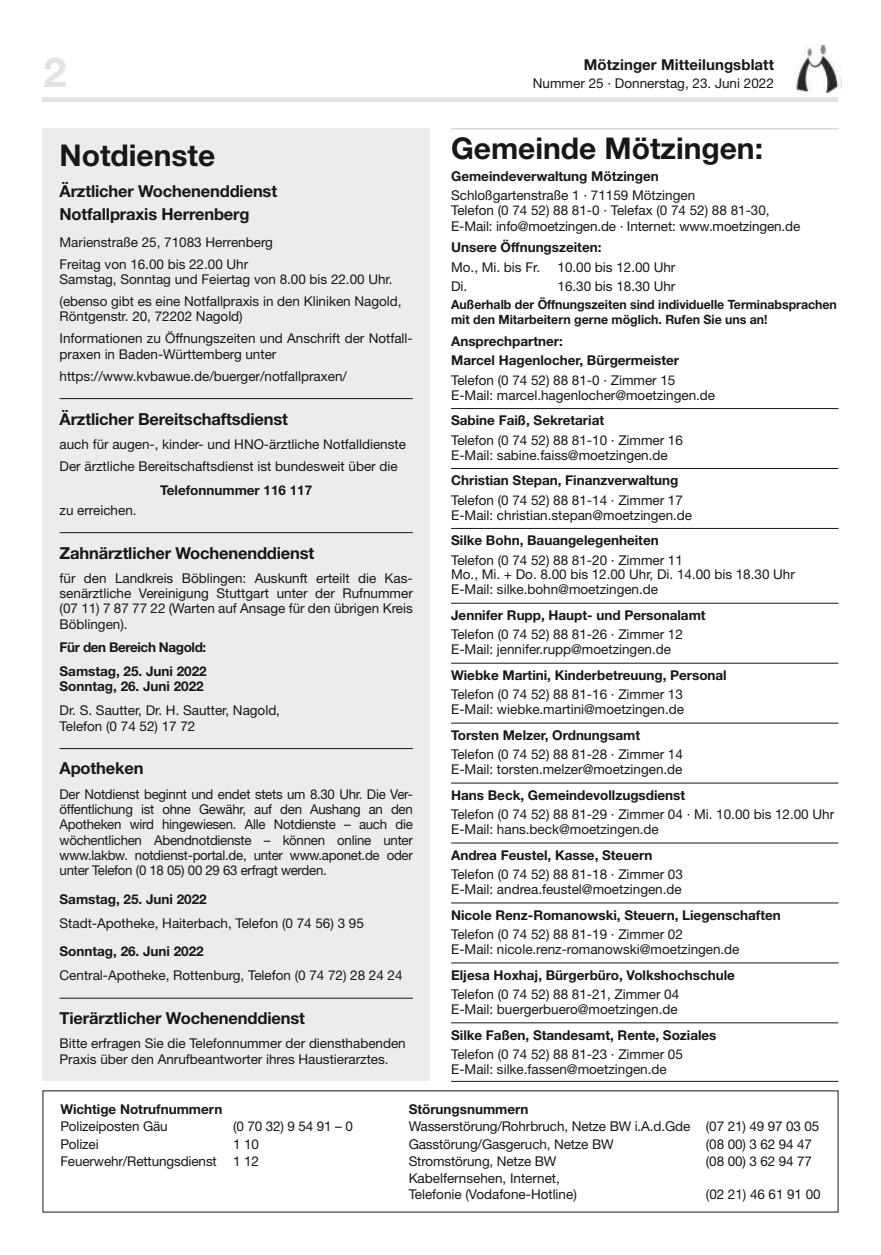
<style>
.page{position:relative;width:881px;height:1255px;background:#fff}
.page>*{position:absolute;margin:0;border:0;box-sizing:border-box;transform-origin:0 0}
.t1{font:700 41.4px "Helvetica Neue LT Std";color:#e3e3e3}
.t2{font:700 30px "Helvetica Neue LT Std";color:#181715}
.t3{font:700 16.5px/22.4px "Helvetica Neue LT Std";letter-spacing:-.01em;color:#181715}
.t4{font:700 15px "Helvetica Neue LT Std";letter-spacing:.005em;color:#181715}
.t5{font:13.5px/15.3px "Helvetica Neue LT Std";color:#181715}
.t6{font:700 13.5px/19.4px "Helvetica Neue LT Std";color:#181715}
.t7{font:700 13.5px/24.2px "Helvetica Neue LT Std";letter-spacing:-.03em;color:#181715}
.t8{font:700 12.75px/15.3px "Helvetica Neue LT Std";color:#181715}
</style>
<div class="page">
<hr style="left:43px;top:98px;width:795px;height:4px;background:#e3e3e3">
<img style="left:795px;top:46px;width:46px;height:47px">
<hr style="left:451px;top:128px;width:387px;height:1px;background:#d9dada">
<hr style="left:451px;top:408px;width:387px;height:1px;background:#181715">
<hr style="left:451px;top:468px;width:387px;height:1px;background:#181715">
<hr style="left:451px;top:528px;width:387px;height:1px;background:#181715">
<hr style="left:451px;top:603px;width:387px;height:1px;background:#181715">
<hr style="left:451px;top:662px;width:387px;height:1px;background:#181715">
<hr style="left:451px;top:722px;width:387px;height:1px;background:#181715">
<hr style="left:451px;top:782px;width:387px;height:1px;background:#181715">
<hr style="left:451px;top:842px;width:387px;height:1px;background:#181715">
<hr style="left:451px;top:902px;width:387px;height:1px;background:#181715">
<hr style="left:451px;top:962px;width:387px;height:1px;background:#181715">
<hr style="left:451px;top:1022px;width:387px;height:1px;background:#181715">
<hr style="left:451px;top:1080px;width:387px;height:1px;background:#181715">
<div style="left:43px;top:128px;width:386px;height:952px;background:#ececec"></div>
<hr style="left:60px;top:398px;width:352px;height:1px;background:#181715">
<hr style="left:60px;top:532px;width:352px;height:1px;background:#181715">
<hr style="left:60px;top:748px;width:352px;height:1px;background:#181715">
<hr style="left:60px;top:997px;width:352px;height:1px;background:#181715">
<h1 class="t1" style="left:43px;top:57px;width:25px">2</h1>
<h2 class="t2" style="left:60px;top:145px;width:157px">Notdienste</h2>
<p class="t3" style="left:60px;top:182px;width:219px">Ärztlicher Wochenenddienst<br>Notfallpraxis Herrenberg</p>
<p class="t5" style="left:60px;top:232px;width:215px;line-height:22px">Marienstraße 25, 71083 Herrenberg<br>Freitag von 16.00 bis 22.00 Uhr</p>
<p class="t5" style="left:60px;top:269px;width:343px;line-height:22px">Samstag, Sonntag und Feiertag von 8.00 bis 22.00 Uhr. (ebenso gibt es eine Notfallpraxis in den Kliniken Nagold,</p>
<p class="t5" style="left:60px;top:307px;width:354px;line-height:22px">Röntgenstr. 20, 72202 Nagold)<br>Informationen zu Öffnungszeiten und Anschrift der Notfall-</p>
<p class="t5" style="left:60px;top:344px;width:289px;line-height:22px">praxen in Baden-Württemberg unter https://www.kvbawue.de/buerger/notfallpraxen/</p>
<p class="t3" style="left:60px;top:409px;width:230px">Ärztlicher Bereitschaftsdienst</p>
<p class="t5" style="left:60px;top:434px;width:348px;line-height:22px">auch für augen-, kinder- und HNO-ärztliche Notfalldienste<br>Der ärztliche Bereitschaftsdienst ist bundesweit über die</p>
<p class="t6" style="left:160px;top:481px;width:153px">Telefonnummer 116 117</p>
<p class="t5" style="left:60px;top:503px;width:78px">zu erreichen.</p>
<p class="t3" style="left:60px;top:543px;width:256px">Zahnärztlicher Wochenenddienst</p>
<p class="t5" style="left:60px;top:571px;width:354px;text-align:justify">für den Landkreis Böblingen: Auskunft erteilt die Kas&shy;senärztliche Vereinigung Stuttgart unter der Rufnummer (07 11) 7 87 77 22 (Warten auf Ansage für den übrigen Kreis Böblingen).</p>
<p class="t7" style="left:60px;top:636px;width:148px">Für den Bereich Nagold:<br>Samstag, 25. Juni 2022</p>
<p class="t6" style="left:60px;top:678px;width:146px">Sonntag, 26. Juni 2022</p>
<p class="t5" style="left:60px;top:704px;width:222px">Dr. S. Sautter, Dr. H. Sautter, Nagold,<br>Telefon (0 74 52) 17 72</p>
<p class="t3" style="left:60px;top:759px;width:85px">Apotheken</p>
<p class="t5" style="left:60px;top:787px;width:354px;text-align:justify">Der Notdienst beginnt und endet stets um 8.30 Uhr. Die Ver&shy;öffentlichung ist ohne Gewähr, auf den Aushang an den Apotheken wird hingewiesen. Alle Notdienste – auch die wöchentlichen Abendnotdienste – können online unter www.lakbw. notdienst-portal.de, unter www.aponet.de oder unter Telefon (0 18 05) 00 29 63 erfragt werden.</p>
<p class="t6" style="left:60px;top:890px;width:148px">Samstag, 25. Juni 2022</p>
<p class="t5" style="left:60px;top:916px;width:306px">Stadt-Apotheke, Haiterbach, Telefon (0 74 56) 3 95</p>
<p class="t6" style="left:60px;top:942px;width:146px">Sonntag, 26. Juni 2022</p>
<p class="t5" style="left:60px;top:969px;width:344px">Central-Apotheke, Rottenburg, Telefon (0 74 72) 28 24 24</p>
<p class="t3" style="left:60px;top:1008px;width:247px">Tierärztlicher Wochenenddienst</p>
<p class="t5" style="left:60px;top:1037px;width:347px">Bitte erfragen Sie die Telefonnummer der diensthabenden<br>Praxis über den Anrufbeantworter ihres Haustierarztes.</p>
<p class="t4" style="left:583px;top:60px;width:191px">Mötzinger Mitteilungsblatt</p>
<p class="t5" style="left:532px;top:77px;width:242px">Nummer 25 · Donnerstag, 23. Juni 2022</p>
<h2 class="t2" style="left:451px;top:138px;width:313px">Gemeinde Mötzingen:</h2>
<p class="t6" style="left:451px;top:168px;width:209px">Gemeindeverwaltung Mötzingen</p>
<p class="t5" style="left:451px;top:189px;width:350px">Schloßgartenstraße 1 · 71159 Mötzingen<br>Telefon (0 74 52) 88 81-0 · Telefax (0 74 52) 88 81-30,<br>E-Mail: info@moetzingen.de · Internet: www.moetzingen.de</p>
<p class="t6" style="left:451px;top:239px;width:152px">Unsere Öffnungszeiten:</p>
<p class="t5" style="left:451px;top:261px;width:90px">Mo., Mi. bis Fr.</p>
<p class="t5" style="left:557px;top:261px;width:119px">10.00 bis 12.00 Uhr</p>
<p class="t5" style="left:451px;top:279px;width:18px">Di.</p>
<p class="t5" style="left:557px;top:279px;width:119px">16.30 bis 18.30 Uhr</p>
<p class="t8" style="left:451px;top:298px;width:387px">Außerhalb der Öffnungszeiten sind individuelle Terminabsprachen mit den Mitarbeitern gerne möglich. Rufen Sie uns an!</p>
<p class="t6" style="left:451px;top:333px;width:229px">Ansprechpartner:<br>Marcel Hagenlocher, Bürgermeister</p>
<p class="t5" style="left:451px;top:373px;width:265px">Telefon (0 74 52) 88 81-0 · Zimmer 15<br>E-Mail: marcel.hagenlocher@moetzingen.de</p>
<p class="t6" style="left:451px;top:412px;width:154px">Sabine Faiß, Sekretariat</p>
<p class="t5" style="left:451px;top:433px;width:233px">Telefon (0 74 52) 88 81-10 · Zimmer 16<br>E-Mail: sabine.faiss@moetzingen.de</p>
<p class="t6" style="left:451px;top:472px;width:229px">Christian Stepan, Finanzverwaltung</p>
<p class="t5" style="left:451px;top:493px;width:242px">Telefon (0 74 52) 88 81-14 · Zimmer 17<br>E-Mail: christian.stepan@moetzingen.de</p>
<p class="t6" style="left:451px;top:532px;width:209px">Silke Bohn, Bauangelegenheiten</p>
<p class="t5" style="left:451px;top:553px;width:345px;line-height:14.9px">Telefon (0 74 52) 88 81-20 · Zimmer 11<br>Mo., Mi. + Do. 8.00 bis 12.00 Uhr, Di. 14.00 bis 18.30 Uhr<br>E-Mail: silke.bohn@moetzingen.de</p>
<p class="t6" style="left:451px;top:607px;width:256px">Jennifer Rupp, Haupt- und Personalamt</p>
<p class="t5" style="left:451px;top:628px;width:233px">Telefon (0 74 52) 88 81-26 · Zimmer 12<br>E-Mail: jennifer.rupp@moetzingen.de</p>
<p class="t6" style="left:451px;top:666px;width:277px">Wiebke Martini, Kinderbetreuung, Personal</p>
<p class="t5" style="left:451px;top:688px;width:234px">Telefon (0 74 52) 88 81-16 · Zimmer 13<br>E-Mail: wiebke.martini@moetzingen.de</p>
<p class="t6" style="left:451px;top:726px;width:190px">Torsten Melzer, Ordnungsamt</p>
<p class="t5" style="left:451px;top:748px;width:233px">Telefon (0 74 52) 88 81-28 · Zimmer 14<br>E-Mail: torsten.melzer@moetzingen.de</p>
<p class="t6" style="left:451px;top:786px;width:235px">Hans Beck, Gemeindevollzugsdienst</p>
<p class="t5" style="left:451px;top:808px;width:384px">Telefon (0 74 52) 88 81-29 · Zimmer 04 · Mi. 10.00 bis 12.00 Uhr<br>E-Mail: hans.beck@moetzingen.de</p>
<p class="t6" style="left:451px;top:846px;width:203px">Andrea Feustel, Kasse, Steuern</p>
<p class="t5" style="left:451px;top:868px;width:233px">Telefon (0 74 52) 88 81-18 · Zimmer 03<br>E-Mail: andrea.feustel@moetzingen.de</p>
<p class="t6" style="left:451px;top:906px;width:331px">Nicole Renz-Romanowski, Steuern, Liegenschaften</p>
<p class="t5" style="left:451px;top:928px;width:290px">Telefon (0 74 52) 88 81-19 · Zimmer 02<br>E-Mail: nicole.renz-romanowski@moetzingen.de</p>
<p class="t6" style="left:451px;top:966px;width:285px">Eljesa Hoxhaj, Bürgerbüro, Volkshochschule</p>
<p class="t5" style="left:451px;top:987px;width:229px">Telefon (0 74 52) 88 81-21, Zimmer 04<br>E-Mail: buergerbuero@moetzingen.de</p>
<p class="t6" style="left:451px;top:1026px;width:267px">Silke Faßen, Standesamt, Rente, Soziales</p>
<p class="t5" style="left:451px;top:1047px;width:233px;line-height:14.9px">Telefon (0 74 52) 88 81-23 · Zimmer 05<br>E-Mail: silke.fassen@moetzingen.de</p>
<p class="t6" style="left:60px;top:1100px;width:163px">Wichtige Notrufnummern</p>
<p class="t6" style="left:408px;top:1100px;width:121px">Störungsnummern</p>
<p class="t5" style="left:60px;top:1119px;width:109px">Polizeiposten Gäu</p>
<p class="t5" style="left:233px;top:1119px;width:121px">(0 70 32) 9 54 91 – 0</p>
<p class="t5" style="left:408px;top:1119px;width:412px">Wasserstörung/Rohrbruch, Netze BW i.A.d.Gde (07 21) 49 97 03 05</p>
<p class="t5" style="left:60px;top:1137px;width:40px">Polizei</p>
<p class="t5" style="left:233px;top:1137px;width:27px">1 10</p>
<p class="t5" style="left:408px;top:1137px;width:206px">Gasstörung/Gasgeruch, Netze BW</p>
<p class="t5" style="left:705px;top:1137px;width:108px">(08 00) 3 62 94 47</p>
<p class="t5" style="left:60px;top:1154px;width:200px">Feuerwehr/Rettungsdienst 1 12</p>
<p class="t5" style="left:408px;top:1154px;width:149px">Stromstörung, Netze BW</p>
<p class="t5" style="left:705px;top:1154px;width:108px">(08 00) 3 62 94 77</p>
<p class="t5" style="left:408px;top:1172px;width:170px">Kabelfernsehen, Internet,<br>Telefonie (Vodafone-Hotline)</p>
<p class="t5" style="left:705px;top:1187px;width:116px">(02 21) 46 61 91 00</p>
</div>
